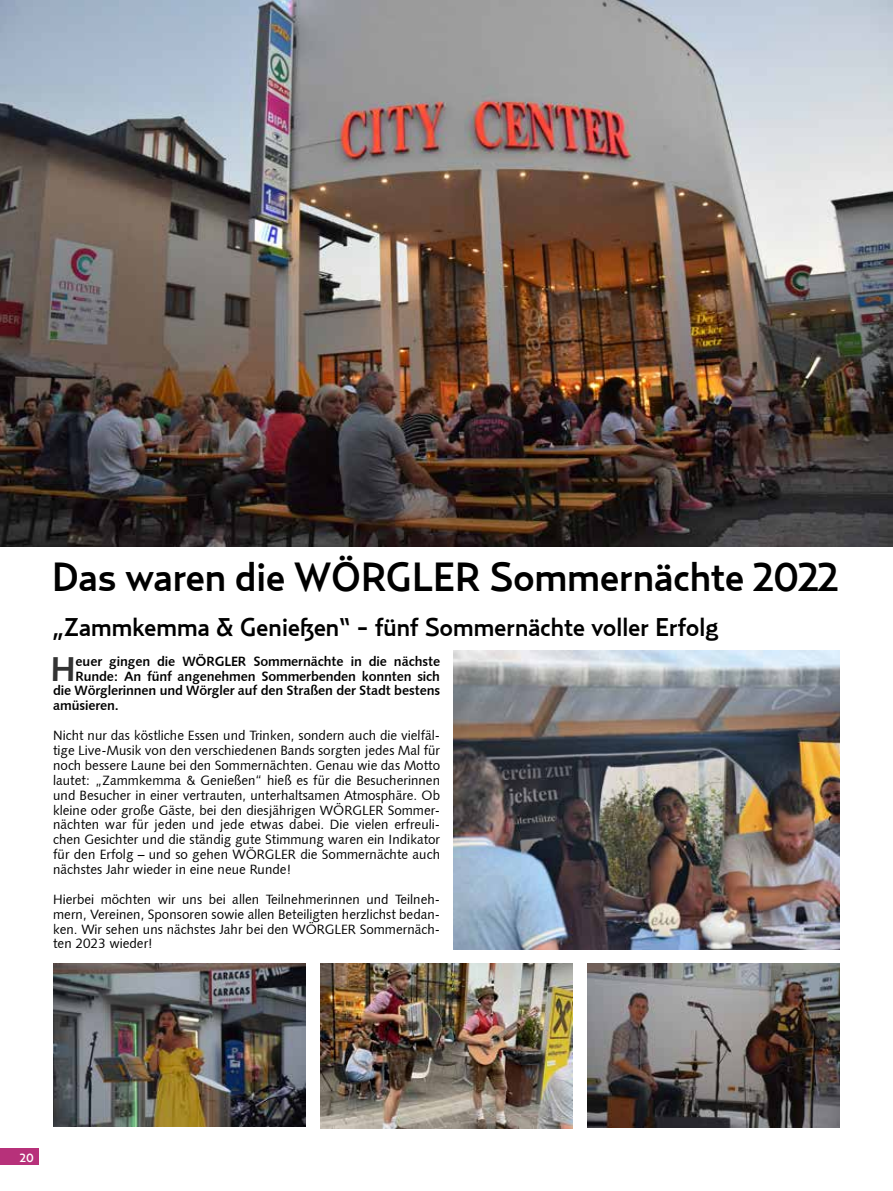
<style>
.page{position:relative;width:893px;height:1191px;background:#fff}
.page>*{position:absolute;margin:0;border:0;box-sizing:border-box;transform-origin:0 0}
.t1{font:500 40.5px "Relay";letter-spacing:-.02em;color:#000}
.t2{font:34.65px "Humanist 531 BT Bold A";color:#333}
.t3{font:500 25.5px "Relay";letter-spacing:-.02em;color:#000}
.t4{font:13.5px/14.9px "Humanist 531 BT Roman A";color:#000;text-align:justify}
.t5{font:13.5px "Humanist 531 BT Bold A";letter-spacing:-.01em;color:#000}
.t6{font:500 12px "Relay";color:#fff}
</style>
<div class="page">
<div style="left:0;top:1148px;width:38px;height:17px;background:#b7317a"></div>
<img style="left:0;top:0;width:893px;height:546px">
<img style="left:454px;top:651px;width:386px;height:298px">
<img style="left:53px;top:963px;width:252px;height:164px">
<img style="left:320px;top:963px;width:253px;height:165px">
<img style="left:587px;top:963px;width:253px;height:164px">
<svg style="left:892px;top:328px;width:1px;height:218px"></svg>
<h1 class="t1" style="left:52px;top:552px;width:788px">Das waren die WÖRGLER Sommernächte 2022</h1>
<h3 class="t3" style="left:52px;top:612px;width:668px">„Zammkemma &amp; Genießen“ - fünf Sommernächte voller Erfolg</h3>
<h2 class="t2" style="left:51px;top:647px;width:27px">H</h2>
<p class="t5" style="left:76px;top:652px;width:366px">euer gingen die WÖRGLER Sommernächte in die nächste</p>
<p class="t5" style="left:76px;top:667px;width:366px">Runde: An fünf angenehmen Sommerbenden konnten sich</p>
<p class="t5" style="left:53px;top:682px;width:388px">die Wörglerinnen und Wörgler auf den Straßen der Stadt bestens</p>
<p class="t5" style="left:53px;top:697px;width:67px">amüsieren.</p>
<p class="t4" style="left:53px;top:727px;width:388px">Nicht nur das köstliche Essen und Trinken, sondern auch die vielfäl&shy;tige Live-Musik von den verschiedenen Bands sorgten jedes Mal für noch bessere Laune bei den Sommernächten. Genau wie das Motto lautet: „Zammkemma &amp; Genießen“ hieß es für die Besucherinnen und Besucher in einer vertrauten, unterhaltsamen Atmosphäre. Ob kleine oder große Gäste, bei den diesjährigen WÖRGLER Sommer&shy;nächten war für jeden und jede etwas dabei. Die vielen erfreuli&shy;chen Gesichter und die ständig gute Stimmung waren ein Indikator für den Erfolg – und so gehen WÖRGLER die Sommernächte auch nächstes Jahr wieder in eine neue Runde!</p>
<p class="t4" style="left:53px;top:891px;width:388px">Hierbei möchten wir uns bei allen Teilnehmerinnen und Teilneh&shy;mern, Vereinen, Sponsoren sowie allen Beteiligten herzlichst bedan&shy;ken. Wir sehen uns nächstes Jahr bei den WÖRGLER Sommernäch&shy;ten 2023 wieder!</p>
<p class="t6" style="left:20px;top:1150px;width:16px">20</p>
</div>
